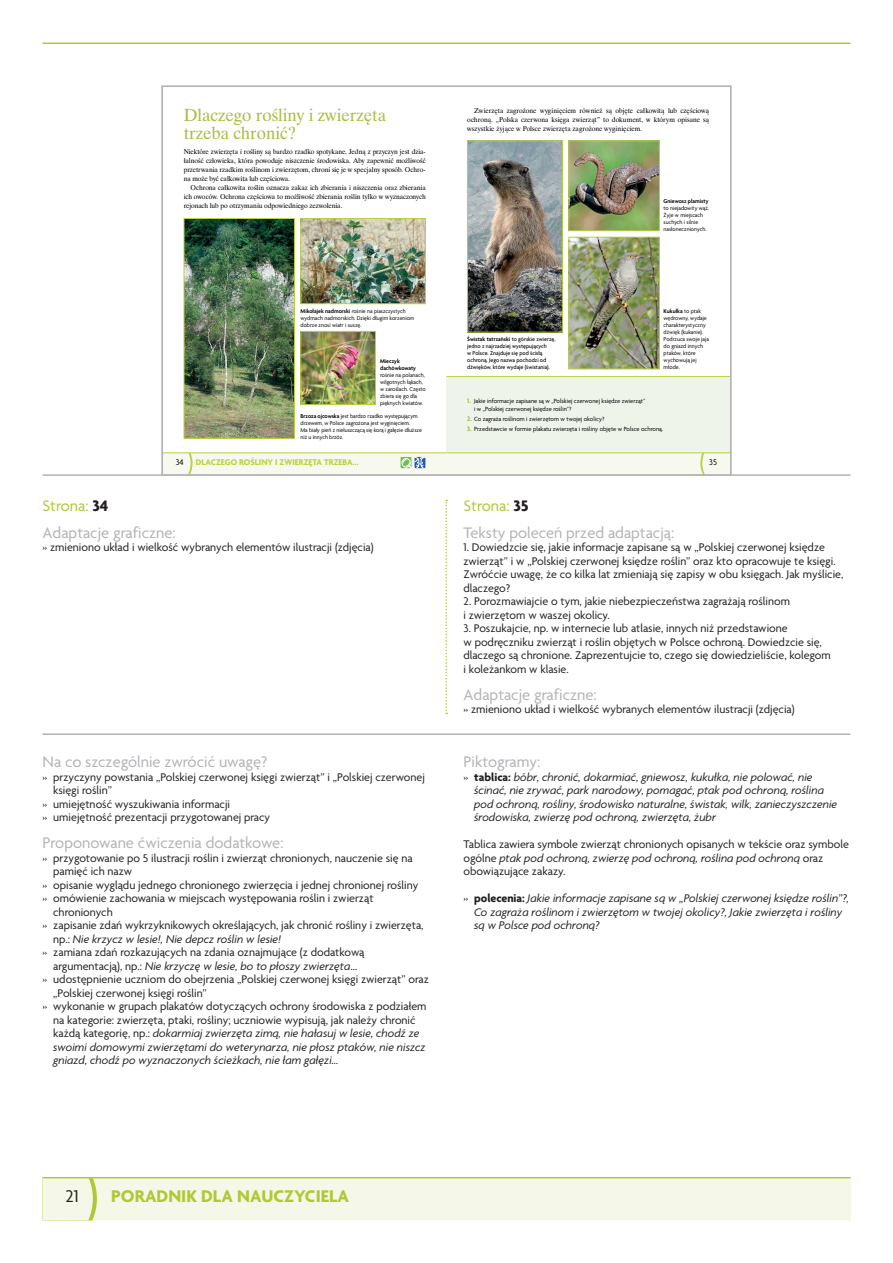
<style>
.page{position:relative;width:893px;height:1263px;background:#fff}
.page>*{position:absolute;margin:0;border:0;box-sizing:border-box;transform-origin:0 0}
.t1{font:700 18.3px "Agenda Pl";color:#b0c836}
.t2{font:18.3px "Agenda Pl";color:#231f20}
.t3{font:17.55px/18.5px "Dutch 801 TL";color:#a9bd41}
.t4{font:16.5px/27px "Agenda Pl";color:#b2b3b7}
.t5{font:12px/13.5px "Agenda Pl";color:#231f20}
.t6{font:italic 12px/13.5px "Agenda Pl";color:#231f20}
.t7{font:700 9px "Agenda Pl";color:#bad144}
.t8{font:9px "Agenda Pl";color:#000}
.t9{font:7.05px/9px "Dutch 801 TL";letter-spacing:-.005em;color:#000;text-align:justify}
.t10{font:6.45px/7.9px "Agenda Pl";color:#000}
.t11{font:6px/7.1px "Agenda Pl";color:#000}
.t12{font:500 6px/7.1px "Agenda Pl";color:#000}
.t13{font:600 6px/7.1px "Agenda Pl";color:#000}
.s1{font-weight:600}
.s2{font-weight:700;font-size:7.05px;color:#a9bd41}
.s3{color:#b0c836}
.s4{font-weight:700;color:#231f20}
.s5{font-style:normal}
.s6{font-weight:700;font-style:normal}
.s7{font-style:italic}
</style>
<div class="page">
<div style="left:43px;top:1178px;width:808px;height:42px;background:#f5f8e8"></div>
<svg style="left:43px;top:1178px;width:54px;height:42px"></svg>
<hr style="left:43px;top:1177px;width:808px;height:1px;background:#b0c836">
<hr style="left:43px;top:43px;width:807px;height:1px;background:#b0c836">
<hr style="left:43px;top:474px;width:807px;height:2px;background:#b2b3b7">
<svg style="left:445px;top:500px;width:2px;height:214px"></svg>
<hr style="left:43px;top:733px;width:807px;height:2px;background:#b2b3b7">
<img style="left:160px;top:85px;width:572px;height:391px">
<h2 class="t3" style="left:184px;top:105px;width:204px">Dlaczego rośliny i zwierzęta trzeba chronić?</h2>
<p class="t9" style="left:184px;top:147px;width:244px">Niektóre zwierzęta i rośliny są bardzo rzadko spotykane. Jedną z przyczyn jest dzia&shy;łalność człowieka, która powoduje niszczenie środowiska. Aby zapewnić możliwość przetrwania rzadkim roślinom i zwierzętom, chroni się je w specjalny sposób. Ochro&shy;na może być całkowita lub częściowa.</p>
<p class="t9" style="left:184px;top:183px;width:244px;text-indent:7px">Ochrona całkowita roślin oznacza zakaz ich zbierania i niszczenia oraz zbierania ich owoców. Ochrona częściowa to możliwość zbierania roślin tylko w wyznaczonych rejonach lub po otrzymaniu odpowiedniego zezwolenia.</p>
<p class="t11" style="left:301px;top:307px;width:115px"><span class="s1">Mikołajek nadmorski</span> rośnie na piaszczystych wydmach nadmorskich. Dzięki długim korzeniom dobrze znosi wiatr i suszę.</p>
<p class="t13" style="left:380px;top:357px;width:37px">Mieczyk dachówkowaty</p>
<p class="t11" style="left:380px;top:371px;width:47px">rośnie na polanach, wilgotnych łąkach, w zaroślach. Często zbiera się go dla pięknych kwiatów.</p>
<p class="t11" style="left:301px;top:412px;width:123px"><span class="s1">Brzoza ojcowska</span> jest bardzo rzadko występującym drzewem, w Polsce zagrożona jest wyginięciem.<br>Ma biały pień z niełuszczącą się korą i gałęzie dłuższe niż u innych brzóz.</p>
<p class="t9" style="left:467px;top:106px;width:244px;text-indent:7px">Zwierzęta zagrożone wyginięciem również są objęte całkowitą lub częściową ochroną. „Polska czerwona księga zwierząt” to dokument, w którym opisane są wszystkie żyjące w Polsce zwierzęta zagrożone wyginięciem.</p>
<p class="t12" style="left:467px;top:336px;width:90px"><span class="s1">Świstak tatrzański</span> to górskie zwierzę, jedno z najrzadziej występujących<br>w Polsce. Znajduje się pod ścisłą ochroną. Jego nazwa pochodzi od dźwięków, które wydaje (świstania).</p>
<p class="t13" style="left:664px;top:197px;width:46px">Gniewosz plamisty</p>
<p class="t11" style="left:664px;top:204px;width:47px">to niejadowity wąż.<br>Żyje w miejscach suchych i silnie nasłonecznionych.</p>
<p class="t11" style="left:664px;top:308px;width:47px"><span class="s1">Kukułka</span> to ptak wędrowny, wydaje charakterystyczny dźwięk (kukanie).<br>Podrzuca swoje jaja do gniazd innych ptaków, które wychowują jej młode.</p>
<p class="t10" style="left:474px;top:397px;width:173px;text-indent:-7px"><span class="s2">1.</span> Jakie informacje zapisane są w „Polskiej czerwonej księdze zwierząt” i w „Polskiej czerwonej księdze roślin”?</p>
<p class="t10" style="left:467px;top:415px;width:139px"><span class="s2">2.</span> Co zagraża roślinom i zwierzętom w twojej okolicy?</p>
<p class="t10" style="left:467px;top:425px;width:197px"><span class="s2">3.</span> Przedstawcie w formie plakatu zwierzęta i rośliny objęte w Polsce ochroną.</p>
<p class="t8" style="left:176px;top:456px;width:9px">34</p>
<p class="t7" style="left:196px;top:456px;width:164px">DLACZEGO ROŚLINY I ZWIERZĘTA TRZEBA...</p>
<p class="t8" style="left:709px;top:456px;width:9px">35</p>
<h3 class="t4" style="left:43px;top:492px;width:135px"><span class="s3">Strona:</span> <span class="s4">34<br></span>Adaptacje graficzne:</h3>
<p class="t5" style="left:43px;top:540px;width:333px">» zmieniono układ i wielkość wybranych elementów ilustracji (zdjęcia)</p>
<h3 class="t4" style="left:43px;top:748px;width:226px">Na co szczególnie zwrócić uwagę?</h3>
<p class="t5" style="left:43px;top:770px;width:384px">» przyczyny powstania „Polskiej czerwonej księgi zwierząt” i „Polskiej czerwonej</p>
<p class="t5" style="left:53px;top:783px;width:60px">księgi roślin”</p>
<p class="t5" style="left:43px;top:797px;width:189px">» umiejętność wyszukiwania informacji</p>
<p class="t5" style="left:43px;top:810px;width:229px">» umiejętność prezentacji przygotowanej pracy</p>
<h3 class="t4" style="left:43px;top:829px;width:242px">Proponowane ćwiczenia dodatkowe:</h3>
<p class="t5" style="left:43px;top:851px;width:372px">» przygotowanie po 5 ilustracji roślin i zwierząt chronionych, nauczenie się na</p>
<p class="t5" style="left:53px;top:864px;width:81px">pamięć ich nazw</p>
<p class="t5" style="left:43px;top:878px;width:377px">» opisanie wyglądu jednego chronionego zwierzęcia i jednej chronionej rośliny</p>
<p class="t5" style="left:43px;top:891px;width:333px">» omówienie zachowania w miejscach występowania roślin i zwierząt</p>
<p class="t5" style="left:53px;top:905px;width:61px">chronionych</p>
<p class="t5" style="left:43px;top:918px;width:383px">» zapisanie zdań wykrzyknikowych określających, jak chronić rośliny i zwierzęta,</p>
<p class="t6" style="left:53px;top:932px;width:230px"><span class="s5">np.:</span> Nie krzycz w lesie!, Nie depcz roślin w lesie!</p>
<p class="t5" style="left:43px;top:945px;width:323px">» zamiana zdań rozkazujących na zdania oznajmujące (z dodatkową</p>
<p class="t6" style="left:53px;top:959px;width:306px"><span class="s5">argumentacją), np.:</span> Nie krzyczę w lesie, bo to płoszy zwierzęta<span class="s5">...</span></p>
<p class="t5" style="left:43px;top:972px;width:388px">» udostępnienie uczniom do obejrzenia „Polskiej czerwonej księgi zwierząt” oraz</p>
<p class="t5" style="left:53px;top:986px;width:155px">„Polskiej czerwonej księgi roślin”</p>
<p class="t5" style="left:43px;top:999px;width:385px">» wykonanie w grupach plakatów dotyczących ochrony środowiska z podziałem</p>
<p class="t5" style="left:53px;top:1013px;width:364px">na kategorie: zwierzęta, ptaki, rośliny; uczniowie wypisują, jak należy chronić</p>
<p class="t6" style="left:53px;top:1026px;width:368px"><span class="s5">każdą kategorię, np.:</span> dokarmiaj zwierzęta zimą, nie hałasuj w lesie, chodź ze</p>
<p class="t6" style="left:53px;top:1040px;width:374px">swoimi domowymi zwierzętami do weterynarza, nie płosz ptaków, nie niszcz</p>
<p class="t6" style="left:53px;top:1053px;width:287px">gniazd, chodź po wyznaczonych ścieżkach, nie łam gałęzi…</p>
<h3 class="t4" style="left:463px;top:492px;width:212px"><span class="s3">Strona:</span> <span class="s4">35<br></span>Teksty poleceń przed adaptacją:</h3>
<p class="t5" style="left:463px;top:540px;width:381px">1. Dowiedzcie się, jakie informacje zapisane są w „Polskiej czerwonej księdze zwierząt” i w „Polskiej czerwonej księdze roślin” oraz kto opracowuje te księgi.<br>Zwróćcie uwagę, że co kilka lat zmieniają się zapisy w obu księgach. Jak myślicie, dlaczego?</p>
<p class="t5" style="left:463px;top:594px;width:328px">2. Porozmawiajcie o tym, jakie niebezpieczeństwa zagrażają roślinom i zwierzętom w waszej okolicy.</p>
<p class="t5" style="left:463px;top:621px;width:369px">3. Poszukajcie, np. w internecie lub atlasie, innych niż przedstawione<br>w podręczniku zwierząt i roślin objętych w Polsce ochroną. Dowiedzcie się, dlaczego są chronione. Zaprezentujcie to, czego się dowiedzieliście, kolegom i koleżankom w klasie.</p>
<h3 class="t4" style="left:463px;top:681px;width:135px">Adaptacje graficzne:</h3>
<p class="t5" style="left:463px;top:702px;width:333px">» zmieniono układ i wielkość wybranych elementów ilustracji (zdjęcia)</p>
<h3 class="t4" style="left:463px;top:748px;width:78px">Piktogramy:</h3>
<p class="t6" style="left:474px;top:770px;width:365px;text-indent:-11px"><span class="s5">»</span> <span class="s6">tablica:</span> bóbr, chronić, dokarmiać, gniewosz, kukułka, nie polować, nie ścinać, nie zrywać, park narodowy, pomagać, ptak pod ochroną, roślina pod ochroną, rośliny, środowisko naturalne, świstak, wilk, zanieczyszczenie środowiska, zwierzę pod ochroną, zwierzęta, żubr</p>
<p class="t5" style="left:463px;top:837px;width:387px">Tablica zawiera symbole zwierząt chronionych opisanych w tekście oraz symbole ogólne <span class="s7">ptak pod ochroną, zwierzę pod ochroną, roślina pod ochroną</span> oraz obowiązujące zakazy.</p>
<p class="t6" style="left:474px;top:891px;width:377px;text-indent:-11px"><span class="s5">»</span> <span class="s6">polecenia:</span> Jakie informacje zapisane są w „Polskiej czerwonej księdze roślin”?,<br>Co zagraża roślinom i zwierzętom w twojej okolicy?, Jakie zwierzęta i rośliny są w Polsce pod ochroną?</p>
<h1 class="t2" style="left:66px;top:1185px;width:15px">21</h1>
<h1 class="t1" style="left:111px;top:1185px;width:239px">PORADNIK DLA NAUCZYCIELA</h1>
</div>
